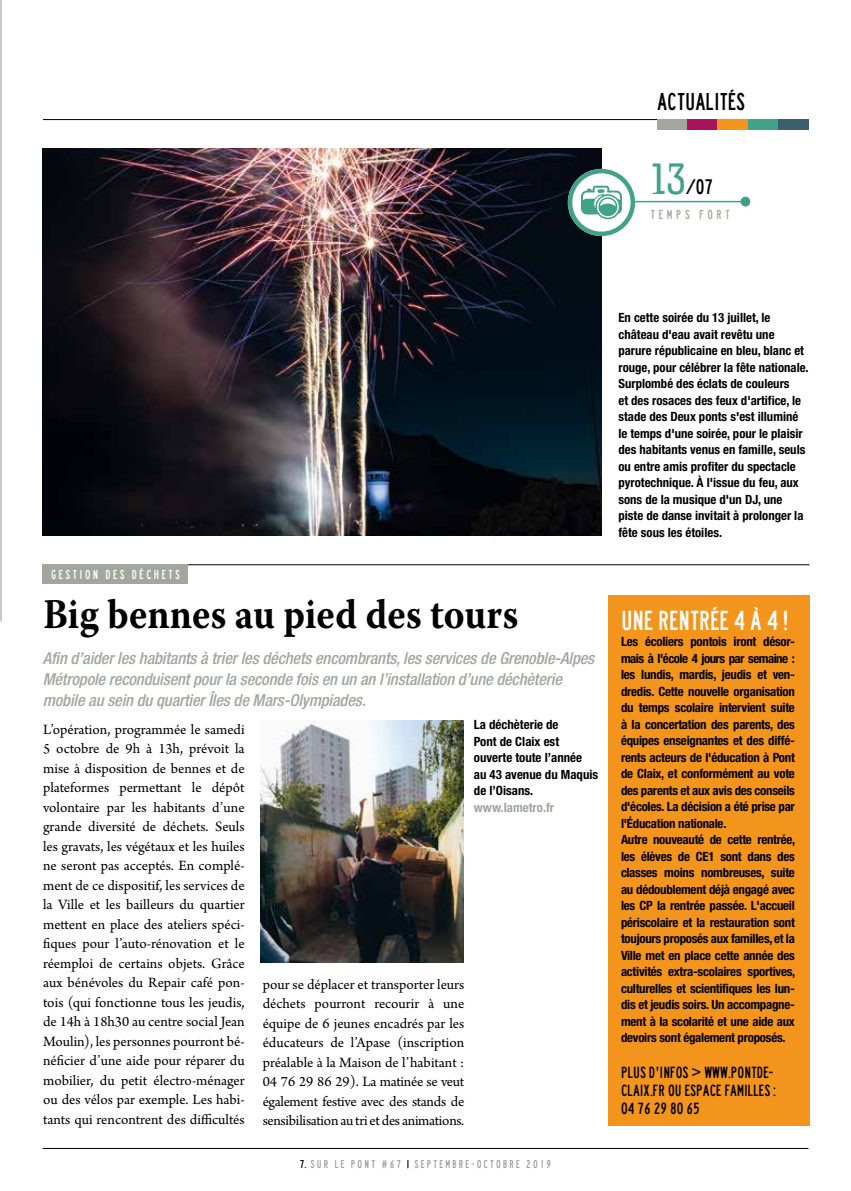
<style>
.page{position:relative;width:851px;height:1191px;background:#fff}
.page>*{position:absolute;margin:0;border:0;box-sizing:border-box;transform-origin:0 0}
.t1{font:700 42px "Warnock Pro";color:#000;scale:.9 1}
.t2{font:25.5px "lanea";letter-spacing:-.005em;color:#fff}
.t3{font:22.5px "lanea";color:#000}
.t4{font:19.5px "lanea";color:#000}
.t5{font:italic 500 condensed 16.5px/21px "Helvetica Neue";letter-spacing:-.01em;color:#a2a79e}
.t6{font:15px/19.5px "Arno Pro";letter-spacing:-.01em;color:#000;text-align:justify}
.t7{font:15px/18px "lanea";color:#000}
.t8{font:700 condensed 12.75px/16.5px "Helvetica Neue";letter-spacing:-.02em;color:#000}
.t9{font:700 condensed 12.75px/16.5px "Helvetica Neue";color:#000}
.t10{font:700 condensed 12.75px "Helvetica Neue";color:#a2a79e}
.t11{font:12px "lanea";letter-spacing:.2em;color:#fff}
.t12{font:12px "lanea";letter-spacing:.3em;color:#a2a79e}
.t13{font:10.5px "lanea";letter-spacing:.2em;color:#9c9e9f}
.s1{font-family:"Tower Print US";font-size:39.9px;color:#42a289}
.s2{color:#000}
</style>
<div class="page">
<hr style="left:43px;top:1148px;width:765px;height:1px;background:#000">
<hr style="left:43px;top:119px;width:764px;height:1px;background:#000">
<div style="left:657px;top:119px;width:30px;height:10px;background:#a2a79e"></div>
<div style="left:687px;top:119px;width:30px;height:10px;background:#a81359"></div>
<div style="left:717px;top:119px;width:30px;height:10px;background:#f3951c"></div>
<div style="left:747px;top:119px;width:31px;height:10px;background:#42a289"></div>
<div style="left:778px;top:119px;width:30px;height:10px;background:#3a606e"></div>
<img style="left:43px;top:148px;width:558px;height:387px">
<hr style="left:0;top:0;width:1px;height:621px;background:#a2a79e">
<hr style="left:633px;top:201px;width:112px;height:1px;background:#3ea289">
<div style="left:740px;top:197px;width:10px;height:9px;background:#3ea289;border-radius:50%"></div>
<svg style="left:567px;top:169px;width:68px;height:67px"></svg>
<hr style="left:43px;top:564px;width:766px;height:1px;background:#000">
<div style="left:42px;top:564px;width:146px;height:20px;background:#a2a79e"></div>
<div style="left:608px;top:595px;width:202px;height:530px;background:#f3951c"></div>
<img style="left:260px;top:720px;width:203px;height:242px">
<h3 class="t3" style="left:657px;top:88px;width:90px">ACTUALITÉS</h3>
<h3 class="t4" style="left:651px;top:175px;width:63px"><span class="s1">13</span>/07</h3>
<p class="t12" style="left:650px;top:207px;width:80px">TEMPS FORT</p>
<p class="t11" style="left:51px;top:567px;width:130px">GESTION DES DÉCHETS</p>
<h1 class="t1" style="left:43px;top:589px;width:529px">Big bennes au pied des tours</h1>
<p class="t5" style="left:43px;top:647px;width:553px">Afin d’aider les habitants à trier les déchets encombrants, les services de Grenoble-Alpes<br>Métropole reconduisent pour la seconde fois en un an l’installation d’une déchèterie mobile au sein du quartier Îles de Mars-Olympiades.</p>
<p class="t6" style="left:43px;top:720px;width:203px">L’opération, programmée le samedi 5 octobre de 9h à 13h, prévoit la mise à disposition de bennes et de plateformes permettant le dépôt volontaire par les habitants d’une grande diversité de déchets. Seuls les gravats, les végétaux et les huiles ne seront pas acceptés. En complé&shy;ment de ce dispositif, les services de la Ville et les bailleurs du quartier mettent en place des ateliers spéci&shy;fiques pour l’auto-rénovation et le réemploi de certains objets. Grâce aux bénévoles du Repair café pon&shy;tois (qui fonctionne tous les jeudis, de 14h à 18h30 au centre social Jean Moulin), les personnes pourront bé&shy;néficier d’une aide pour réparer du mobilier, du petit électro-ménager ou des vélos par exemple. Les habi&shy;tants qui rencontrent des difficultés</p>
<p class="t9" style="left:474px;top:716px;width:126px">La déchèterie de<br>Pont de Claix est ouverte toute l’année<br>au 43 avenue du Maquis de l’Oisans.</p>
<p class="t10" style="left:474px;top:799px;width:82px">www.lametro.fr</p>
<p class="t6" style="left:263px;top:975px;width:203px">pour se déplacer et transporter leurs déchets pourront recourir à une équipe de 6 jeunes encadrés par les éducateurs de l’Apase (inscription préalable à la Maison de l’habitant :<br>04 76 29 86 29). La matinée se veut également festive avec des stands de sensibilisation au tri et des animations.</p>
<p class="t13" style="left:300px;top:1157px;width:103px"><span class="s2">7.</span> SUR LE PONT #67</p>
<p class="t13" style="left:414px;top:1157px;width:138px">SEPTEMBRE-OCTOBRE 2019</p>
<p class="t9" style="left:618px;top:309px;width:192px">En cette soirée du 13 juillet, le château d'eau avait revêtu une parure républicaine en bleu, blanc et rouge, pour célébrer la fête nationale.<br>Surplombé des éclats de couleurs<br>et des rosaces des feux d'artifice, le stade des Deux ponts s'est illuminé le temps d'une soirée, pour le plaisir des habitants venus en famille, seuls ou entre amis profiter du spectacle pyrotechnique. À l'issue du feu, aux sons de la musique d'un DJ, une piste de danse invitait à prolonger la fête sous les étoiles.</p>
<h2 class="t2" style="left:621px;top:605px;width:168px">UNE RENTRÉE 4 À 4 !</h2>
<p class="t8" style="left:621px;top:633px;width:176px">Les écoliers pontois iront désor&shy;mais à l'école 4 jours par semaine : les lundis, mardis, jeudis et ven&shy;dredis. Cette nouvelle organisation du temps scolaire intervient suite à la concertation des parents, des équipes enseignantes et des diffé&shy;rents acteurs de l'éducation à Pont de Claix, et conformément au vote des parents et aux avis des conseils d'écoles. La décision a été prise par l'Éducation nationale.<br>Autre nouveauté de cette rentrée, les élèves de CE1 sont dans des classes moins nombreuses, suite au dédoublement déjà engagé avec les CP la rentrée passée. L'accueil périscolaire et la restauration sont toujours proposés aux familles, et la Ville met en place cette année des activités extra-scolaires sportives, culturelles et scientifiques les lun&shy;dis et jeudis soirs. Un accompagne&shy;ment à la scolarité et une aide aux devoirs sont également proposés.</p>
<p class="t7" style="left:621px;top:1064px;width:157px">PLUS D'INFOS &gt; WWW.PONTDE-<br>CLAIX.FR OU ESPACE FAMILLES :<br>04 76 29 80 65</p>
</div>
